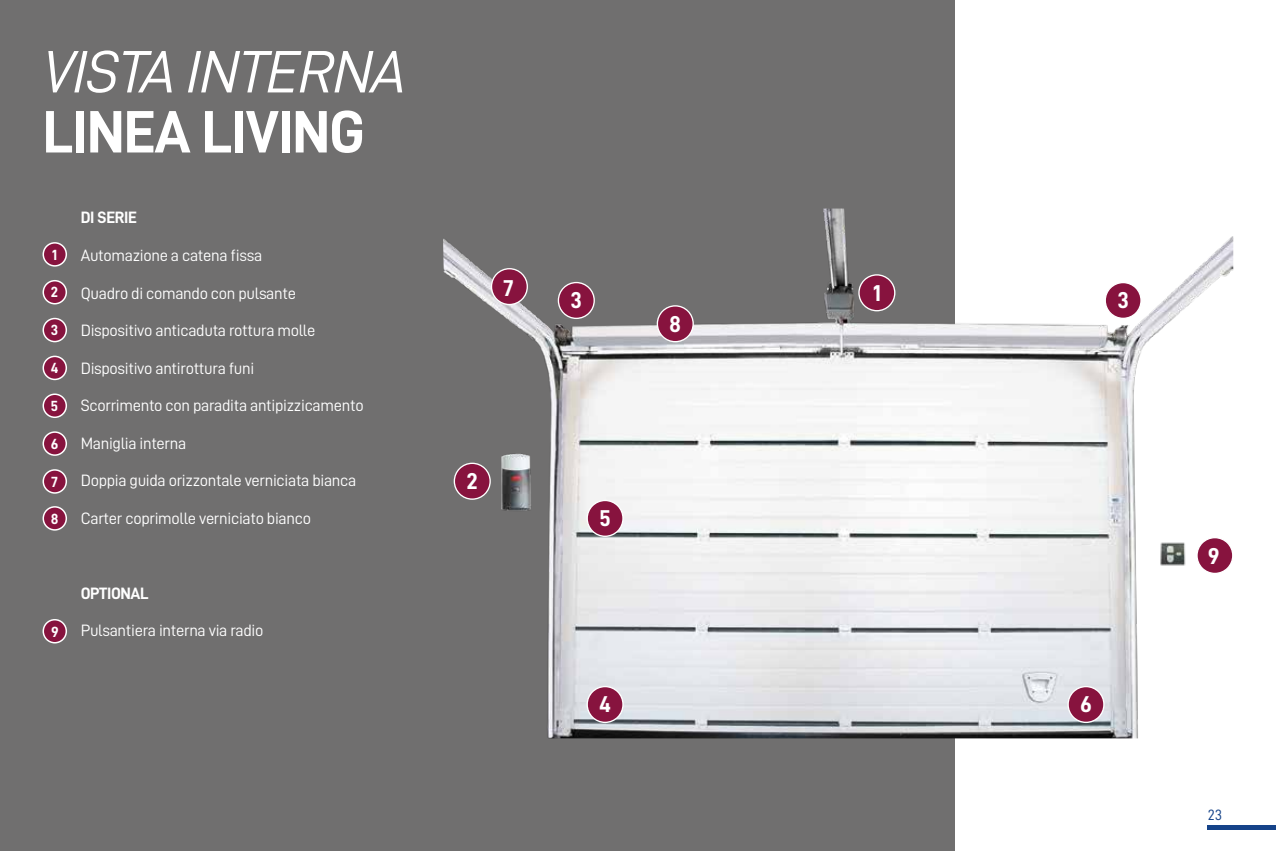
<style>
.page{position:relative;width:1276px;height:851px;background:#fff}
.page>*{position:absolute;margin:0;border:0;box-sizing:border-box;transform-origin:0 0}
.t1{font:60px "D DIN Italic";letter-spacing:-.02em;color:#fff}
.t2{font:60px "D DIN Bold";letter-spacing:-.02em;color:#fff}
.t3{font:22.95px "D DIN Bold";color:#fff}
.t4{font:16.5px "D DIN";letter-spacing:-.02em;color:#fff}
.t5{font:16.5px "D DIN Bold";letter-spacing:-.02em;color:#fff}
.t6{font:15px "D DIN";color:#154389}
.t7{font:14.7px "D DIN Bold";color:#fff}
</style>
<div class="page">
<div style="left:0;top:0;width:954px;height:850px;background:#706f6f"></div>
<img style="left:443px;top:208px;width:790px;height:530px">
<div style="left:43px;top:243px;width:23px;height:23px;background:#87133e;border-radius:50%"></div>
<div style="left:43px;top:242px;width:24px;height:24px;border:2px solid #fff;border-radius:50%"></div>
<div style="left:43px;top:281px;width:23px;height:23px;background:#87133e;border-radius:50%"></div>
<div style="left:43px;top:280px;width:24px;height:24px;border:2px solid #fff;border-radius:50%"></div>
<div style="left:43px;top:318px;width:23px;height:23px;background:#87133e;border-radius:50%"></div>
<div style="left:43px;top:318px;width:24px;height:24px;border:2px solid #fff;border-radius:50%"></div>
<div style="left:43px;top:356px;width:23px;height:23px;background:#87133e;border-radius:50%"></div>
<div style="left:43px;top:355px;width:24px;height:25px;border:2px solid #fff;border-radius:50%"></div>
<div style="left:43px;top:432px;width:23px;height:23px;background:#87133e;border-radius:50%"></div>
<div style="left:43px;top:431px;width:24px;height:25px;border:2px solid #fff;border-radius:50%"></div>
<div style="left:43px;top:394px;width:23px;height:23px;background:#87133e;border-radius:50%"></div>
<div style="left:43px;top:393px;width:24px;height:25px;border:2px solid #fff;border-radius:50%"></div>
<div style="left:43px;top:470px;width:23px;height:23px;background:#87133e;border-radius:50%"></div>
<div style="left:43px;top:469px;width:24px;height:24px;border:2px solid #fff;border-radius:50%"></div>
<div style="left:43px;top:507px;width:23px;height:23px;background:#87133e;border-radius:50%"></div>
<div style="left:43px;top:506px;width:24px;height:24px;border:2px solid #fff;border-radius:50%"></div>
<svg style="left:858px;top:274px;width:37px;height:37px"></svg>
<svg style="left:586px;top:685px;width:37px;height:38px"></svg>
<svg style="left:1067px;top:685px;width:37px;height:38px"></svg>
<svg style="left:454px;top:462px;width:37px;height:37px"></svg>
<svg style="left:586px;top:499px;width:37px;height:38px"></svg>
<svg style="left:657px;top:305px;width:37px;height:37px"></svg>
<svg style="left:491px;top:268px;width:37px;height:37px"></svg>
<svg style="left:1104px;top:282px;width:37px;height:37px"></svg>
<svg style="left:558px;top:282px;width:37px;height:37px"></svg>
<svg style="left:43px;top:619px;width:24px;height:24px"></svg>
<svg style="left:1196px;top:537px;width:37px;height:37px"></svg>
<hr style="left:1208px;top:825px;width:68px;height:4px;background:#154389">
<h1 class="t1" style="left:43px;top:39px;width:365px">VISTA INTERNA</h1>
<h1 class="t2" style="left:43px;top:98px;width:324px">LINEA LIVING</h1>
<p class="t7" style="left:52px;top:246px;width:7px">1</p>
<p class="t7" style="left:51px;top:284px;width:9px">2</p>
<p class="t7" style="left:51px;top:322px;width:9px">3</p>
<p class="t7" style="left:51px;top:360px;width:9px">4</p>
<p class="t7" style="left:51px;top:397px;width:9px">5</p>
<p class="t7" style="left:51px;top:435px;width:9px">6</p>
<p class="t7" style="left:51px;top:473px;width:8px">7</p>
<p class="t7" style="left:51px;top:510px;width:9px">8</p>
<p class="t5" style="left:81px;top:209px;width:58px">DI SERIE</p>
<p class="t4" style="left:81px;top:246px;width:183px">Automazione a catena fissa</p>
<p class="t4" style="left:81px;top:284px;width:217px">Quadro di comando con pulsante</p>
<p class="t4" style="left:81px;top:321px;width:236px">Dispositivo anticaduta rottura molle</p>
<p class="t4" style="left:81px;top:359px;width:175px">Dispositivo antirottura funi</p>
<p class="t4" style="left:81px;top:396px;width:284px">Scorrimento con paradita antipizzicamento</p>
<p class="t4" style="left:81px;top:434px;width:107px">Maniglia interna</p>
<p class="t4" style="left:81px;top:471px;width:277px">Doppia guida orizzontale verniciata bianca</p>
<p class="t4" style="left:81px;top:509px;width:232px">Carter coprimolle verniciato bianco</p>
<p class="t5" style="left:81px;top:584px;width:69px">OPTIONAL</p>
<p class="t7" style="left:51px;top:623px;width:9px">9</p>
<p class="t4" style="left:81px;top:621px;width:184px">Pulsantiera interna via radio</p>
<h2 class="t3" style="left:503px;top:275px;width:12px">7</h2>
<h2 class="t3" style="left:466px;top:468px;width:13px">2</h2>
<h2 class="t3" style="left:873px;top:280px;width:9px">1</h2>
<h2 class="t3" style="left:570px;top:288px;width:13px">3</h2>
<h2 class="t3" style="left:1117px;top:288px;width:13px">3</h2>
<h2 class="t3" style="left:669px;top:311px;width:14px">8</h2>
<h2 class="t3" style="left:599px;top:505px;width:13px">5</h2>
<h2 class="t3" style="left:599px;top:691px;width:13px">4</h2>
<h2 class="t3" style="left:1080px;top:691px;width:13px">6</h2>
<h2 class="t3" style="left:1208px;top:543px;width:13px">9</h2>
<p class="t6" style="left:1208px;top:806px;width:16px">23</p>
</div>
